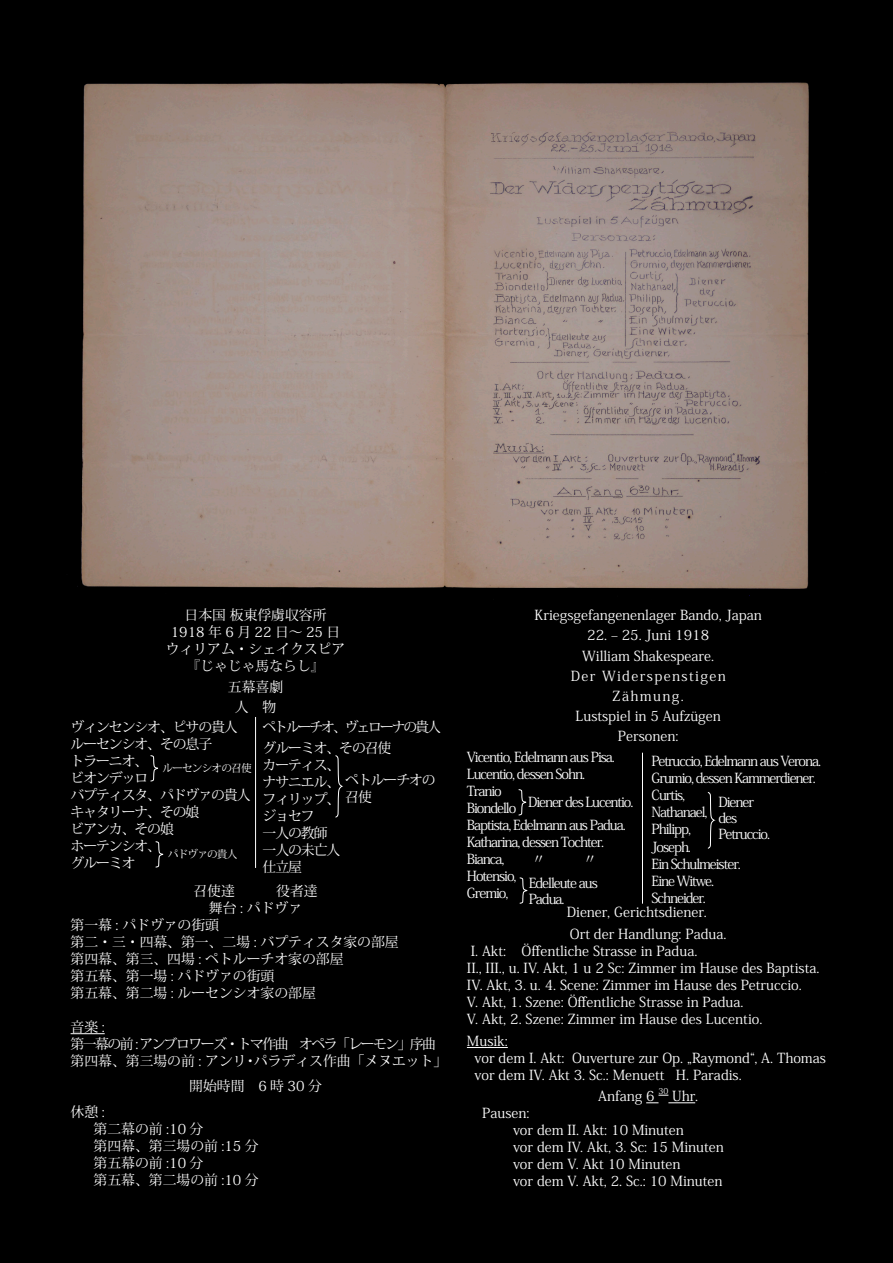
<style>
.page{position:relative;width:893px;height:1263px;background:#000}
.page>*{position:absolute;margin:0;border:0;box-sizing:border-box;transform-origin:0 0}
.t1{font:13.8px "Koz Min Pro";color:#fff}
.t2{font:13.8px "Koz Min Pro";letter-spacing:-.075em;color:#fff}
.t3{font:13.8px "Koz Min Pro";letter-spacing:-.08em;color:#fff}
.t4{font:13.8px "Koz Min Pro";letter-spacing:-.11em;color:#fff}
.t5{font:13.8px "Koz Min Pro";letter-spacing:.1em;color:#fff}
.t6{font:13.8px "Koz Min Pro";letter-spacing:-.15em;color:#fff}
.t7{font:13.8px "Koz Min Pro";letter-spacing:.25em;color:#fff}
.t8{font:10.65px "Koz Min Pro";letter-spacing:-.075em;color:#fff}
.t9{font:8.1px "Koz Min Pro";color:#fff}
</style>
<div class="page">
<img style="left:57px;top:60px;width:774px;height:540px">
<hr style="left:467px;top:1047px;width:41px;height:1px;background:#fff">
<svg style="left:646px;top:1102px;width:12px;height:1px"></svg>
<svg style="left:668px;top:1102px;width:27px;height:1px"></svg>
<svg style="left:518px;top:789px;width:9px;height:27px"></svg>
<svg style="left:519px;top:877px;width:9px;height:27px"></svg>
<svg style="left:707px;top:792px;width:8px;height:57px"></svg>
<hr style="left:642px;top:753px;width:1px;height:151px;background:#fff">
<hr style="left:71px;top:1033px;width:34px;height:1px;background:#fff">
<svg style="left:150px;top:755px;width:9px;height:27px"></svg>
<svg style="left:155px;top:841px;width:9px;height:27px"></svg>
<svg style="left:335px;top:755px;width:8px;height:63px"></svg>
<hr style="left:255px;top:717px;width:1px;height:151px;background:#fff">
<p class="t1" style="left:185px;top:605px;width:144px">日本国 板東俘虜収容所</p>
<p class="t7" style="left:171px;top:622px;width:171px">1918年6月22日～25日</p>
<p class="t1" style="left:166px;top:639px;width:181px">ウィリアム・シェイクスピア</p>
<p class="t1" style="left:186px;top:656px;width:140px">『じゃじゃ馬ならし』</p>
<p class="t1" style="left:228px;top:677px;width:57px">五幕喜劇</p>
<p class="t1" style="left:235px;top:697px;width:43px">人　物</p>
<p class="t2" style="left:71px;top:717px;width:169px">ヴィンセンシオ、ピサの貴人</p>
<p class="t2" style="left:71px;top:734px;width:143px">ルーセンシオ、その息子</p>
<p class="t1" style="left:71px;top:751px;width:79px">トラーニオ、</p>
<p class="t1" style="left:71px;top:768px;width:92px">ビオンデッロ　</p>
<p class="t2" style="left:71px;top:785px;width:181px">バプティスタ、パドヴァの貴人</p>
<p class="t2" style="left:71px;top:802px;width:130px">キャタリーナ、その娘</p>
<p class="t1" style="left:71px;top:819px;width:105px">ビアンカ、その娘</p>
<p class="t1" style="left:71px;top:836px;width:92px">ホーテンシオ、</p>
<p class="t1" style="left:71px;top:853px;width:66px">グルーミオ</p>
<p class="t1" style="left:193px;top:881px;width:126px">召使達　　　役者達</p>
<p class="t1" style="left:209px;top:898px;width:95px">舞台 : パドヴァ</p>
<p class="t1" style="left:71px;top:915px;width:150px">第一幕 : パドヴァの街頭</p>
<p class="t1" style="left:71px;top:932px;width:330px">第二・三・四幕、第一、二場 : バプティスタ家の部屋</p>
<p class="t1" style="left:71px;top:949px;width:274px">第四幕、第三、四場 : ペトルーチオ家の部屋</p>
<p class="t1" style="left:71px;top:966px;width:205px">第五幕、第一場 : パドヴァの街頭</p>
<p class="t1" style="left:71px;top:983px;width:247px">第五幕、第二場 : ルーセンシオ家の部屋</p>
<p class="t1" style="left:71px;top:1017px;width:36px">音楽 :</p>
<p class="t4" style="left:71px;top:1034px;width:367px">第一幕の前 :アンブロワーズ・トマ作曲　オペラ「レーモン」序曲</p>
<p class="t1" style="left:71px;top:1051px;width:378px">第四幕、第三場の前 : アンリ・パラディス作曲「メヌエット」</p>
<p class="t1" style="left:189px;top:1076px;width:134px">開始時間　6 時 30 分</p>
<p class="t1" style="left:71px;top:1102px;width:36px">休憩 :</p>
<p class="t1" style="left:94px;top:1119px;width:111px">第二幕の前 :10 分</p>
<p class="t1" style="left:94px;top:1136px;width:167px">第四幕、第三場の前 :15 分</p>
<p class="t1" style="left:94px;top:1153px;width:111px">第五幕の前 :10 分</p>
<p class="t1" style="left:94px;top:1170px;width:167px">第五幕、第二場の前 :10 分</p>
<p class="t6" style="left:263px;top:718px;width:180px">ペトルーチオ、ヴェローナの貴人</p>
<p class="t2" style="left:263px;top:738px;width:130px">グルーミオ、その召使</p>
<p class="t1" style="left:263px;top:755px;width:79px">カーティス、</p>
<p class="t1" style="left:263px;top:772px;width:79px">ナサニエル、</p>
<p class="t1" style="left:263px;top:789px;width:79px">フィリップ、</p>
<p class="t1" style="left:263px;top:806px;width:54px">ジョセフ</p>
<p class="t1" style="left:263px;top:823px;width:66px">一人の教師</p>
<p class="t1" style="left:263px;top:840px;width:79px">一人の未亡人</p>
<p class="t1" style="left:263px;top:857px;width:41px">仕立屋</p>
<p class="t8" style="left:162px;top:760px;width:91px">ルーセンシオの召使</p>
<p class="t2" style="left:345px;top:770px;width:92px">ペトルーチオの</p>
<p class="t1" style="left:345px;top:787px;width:28px">召使</p>
<p class="t8" style="left:168px;top:847px;width:71px">パドヴァの貴人</p>
<p class="t1" style="left:535px;top:605px;width:229px">Kriegsgefangenenlager Bando, Japan</p>
<p class="t1" style="left:587px;top:626px;width:123px">22. – 25. Juni 1918</p>
<p class="t1" style="left:582px;top:646px;width:133px">William Shakespeare.</p>
<p class="t5" style="left:571px;top:666px;width:157px">Der Widerspenstigen</p>
<p class="t5" style="left:613px;top:686px;width:73px">Zähmung.</p>
<p class="t1" style="left:576px;top:706px;width:147px">Lustspiel in 5 Aufzügen</p>
<p class="t1" style="left:618px;top:727px;width:62px">Personen:</p>
<p class="t2" style="left:467px;top:747px;width:149px">Vicentio, Edelmann aus Pisa.</p>
<p class="t2" style="left:467px;top:764px;width:120px">Lucentio, dessen Sohn.</p>
<p class="t1" style="left:467px;top:781px;width:36px">Tranio</p>
<p class="t2" style="left:467px;top:798px;width:51px">Biondello</p>
<p class="t2" style="left:467px;top:815px;width:160px">Baptista, Edelmann aus Padua.</p>
<p class="t2" style="left:467px;top:832px;width:139px">Katharina, dessen Tochter.</p>
<p class="t1" style="left:467px;top:849px;width:131px">Bianca, 　　〃　　　〃</p>
<p class="t2" style="left:467px;top:866px;width:51px">Hotensio,</p>
<p class="t1" style="left:467px;top:883px;width:43px">Gremio,</p>
<p class="t1" style="left:567px;top:902px;width:142px">Diener, Gerichtsdiener.</p>
<p class="t1" style="left:570px;top:924px;width:158px">Ort der Handlung: Padua.</p>
<p class="t1" style="left:471px;top:941px;width:228px">I. Akt: Öffentliche Strasse in Padua.</p>
<p class="t1" style="left:467px;top:958px;width:354px">II., III., u. IV. Akt, 1 u 2 Sc: Zimmer im Hause des Baptista.</p>
<p class="t1" style="left:467px;top:975px;width:336px">IV. Akt, 3. u. 4. Scene: Zimmer im Hause des Petruccio.</p>
<p class="t1" style="left:467px;top:992px;width:278px">V. Akt, 1. Szene: Öffentliche Strasse in Padua.</p>
<p class="t1" style="left:467px;top:1009px;width:297px">V. Akt, 2. Szene: Zimmer im Hause des Lucentio.</p>
<p class="t1" style="left:467px;top:1031px;width:42px">Musik:</p>
<p class="t1" style="left:475px;top:1048px;width:353px">vor dem I. Akt: Ouverture zur Op. „Raymond“, A. Thomas</p>
<p class="t1" style="left:475px;top:1065px;width:269px">vor dem IV. Akt 3. Sc.: Menuett H. Paradis.</p>
<p class="t1" style="left:598px;top:1086px;width:58px">Anfang 6</p>
<p class="t9" style="left:658px;top:1085px;width:11px">30</p>
<p class="t1" style="left:672px;top:1086px;width:27px">Uhr.</p>
<p class="t1" style="left:482px;top:1103px;width:49px">Pausen:</p>
<p class="t1" style="left:513px;top:1120px;width:172px">vor dem II. Akt: 10 Minuten</p>
<p class="t1" style="left:513px;top:1137px;width:212px">vor dem IV. Akt, 3. Sc: 15 Minuten</p>
<p class="t1" style="left:513px;top:1154px;width:169px">vor dem V. Akt 10 Minuten</p>
<p class="t1" style="left:513px;top:1171px;width:211px">vor dem V. Akt, 2. Sc.: 10 Minuten</p>
<p class="t3" style="left:651px;top:752px;width:171px">Petruccio, Edelmann aus Verona.</p>
<p class="t2" style="left:651px;top:769px;width:166px">Grumio, dessen Kammerdiener.</p>
<p class="t1" style="left:651px;top:786px;width:35px">Curtis,</p>
<p class="t2" style="left:651px;top:803px;width:58px">Nathanael,</p>
<p class="t2" style="left:651px;top:820px;width:41px">Philipp,</p>
<p class="t1" style="left:651px;top:837px;width:41px">Joseph.</p>
<p class="t2" style="left:651px;top:854px;width:91px">Ein Schulmeister.</p>
<p class="t2" style="left:651px;top:871px;width:64px">Eine Witwe.</p>
<p class="t2" style="left:651px;top:888px;width:56px">Schneider.</p>
<p class="t3" style="left:528px;top:792px;width:107px">Diener des Lucentio.</p>
<p class="t1" style="left:718px;top:792px;width:37px">Diener</p>
<p class="t1" style="left:718px;top:808px;width:20px">des</p>
<p class="t2" style="left:718px;top:824px;width:53px">Petruccio.</p>
<p class="t2" style="left:529px;top:873px;width:71px">Edelleute aus</p>
<p class="t1" style="left:529px;top:889px;width:37px">Padua.</p>
</div>
